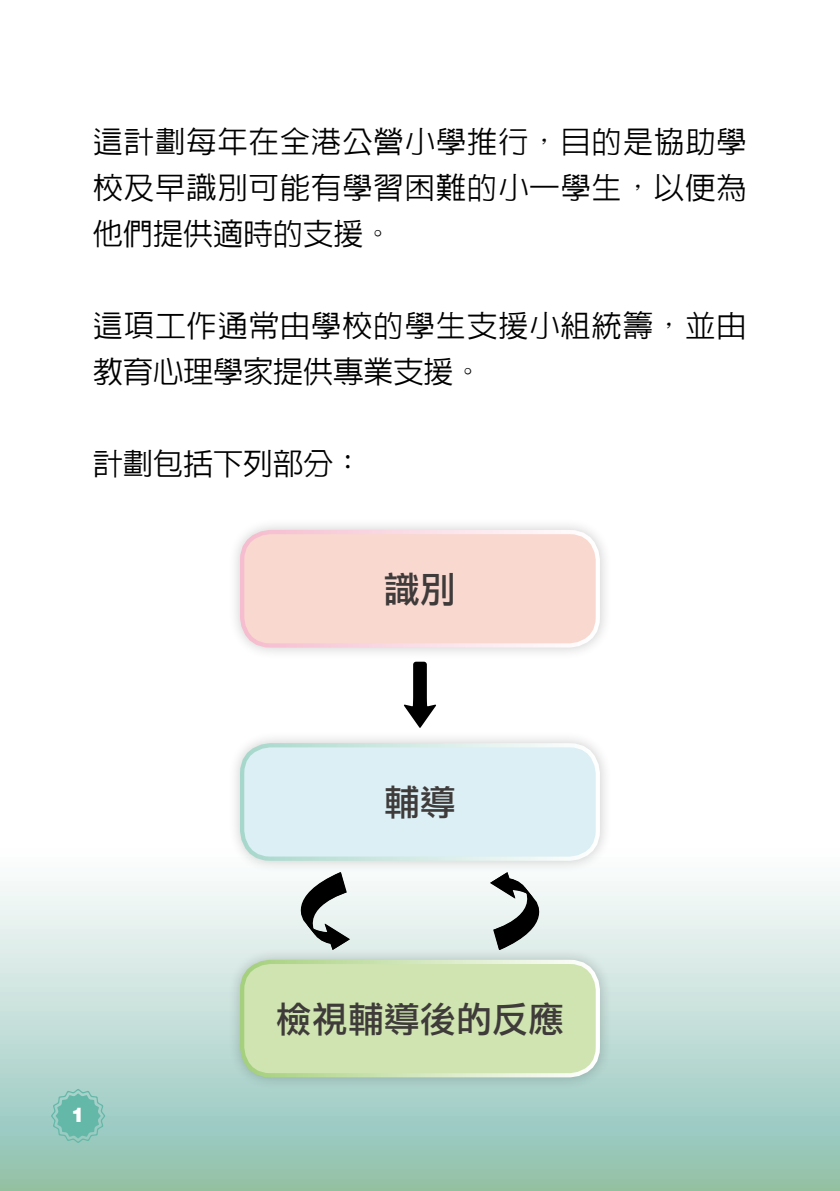
<style>
.page{position:relative;width:840px;height:1191px;background:#fff}
.page>*{position:absolute;margin:0;border:0;box-sizing:border-box;transform-origin:0 0}
.t1{font:36px "DF Li Hei Md WIN BF";color:#3f3b3a}
.t2{font:500 30px/46px "ID Hei";letter-spacing:.04em;color:#000;text-align:justify}
.t3{font:500 30px "ID Hei";color:#000}
.t4{font:900 22px "Helvetica";color:#fff}
</style>
<div class="page">
<hr style="left:839px;top:0;width:1px;height:198px;background:#64b8a8">
<svg style="left:0;top:881px;width:839px;height:310px;background:#bddbd2"></svg>
<svg style="left:51px;top:1089px;width:54px;height:54px;background:#7ec1b4"></svg>
<div style="left:227px;top:947px;width:385px;height:143px;background:#000;opacity:.2"></div>
<div style="left:242px;top:962px;width:355px;height:113px;background:#cfe4b0;border-radius:28px"></div>
<div style="left:240px;top:959px;width:359px;height:118px;border:4px solid #fff;border-radius:28px"></div>
<div style="left:227px;top:731px;width:385px;height:143px;background:#000;opacity:.2"></div>
<div style="left:242px;top:745px;width:355px;height:113px;background:#dbeff4;border-radius:28px"></div>
<div style="left:240px;top:743px;width:359px;height:117px;border:4px solid #fff;border-radius:28px"></div>
<div style="left:227px;top:517px;width:385px;height:143px;background:#000;opacity:.2"></div>
<div style="left:242px;top:532px;width:355px;height:113px;background:#f9d8cf;border-radius:28px"></div>
<div style="left:240px;top:530px;width:359px;height:117px;border:4px solid #fff;border-radius:28px"></div>
<svg style="left:404px;top:661px;width:32px;height:67px"></svg>
<svg style="left:489px;top:872px;width:65px;height:78px"></svg>
<svg style="left:285px;top:872px;width:65px;height:78px"></svg>
<p class="t2" style="left:93px;top:117px;width:654px">這計劃每年在全港公營小學推行，目的是協助學校及早識別可能有學習困難的小一學生，以便為他們提供適時的支援。</p>
<p class="t2" style="left:93px;top:301px;width:654px">這項工作通常由學校的學生支援小組統籌，並由教育心理學家提供專業支援。</p>
<p class="t3" style="left:93px;top:447px;width:272px">計劃包括下列部分：</p>
<p class="t1" style="left:384px;top:571px;width:73px">識別</p>
<p class="t1" style="left:384px;top:784px;width:73px">輔導</p>
<p class="t4" style="left:71px;top:1106px;width:15px">日1</p>
<p class="t1" style="left:276px;top:1001px;width:289px">檢視輔導後的反應</p>
</div>
